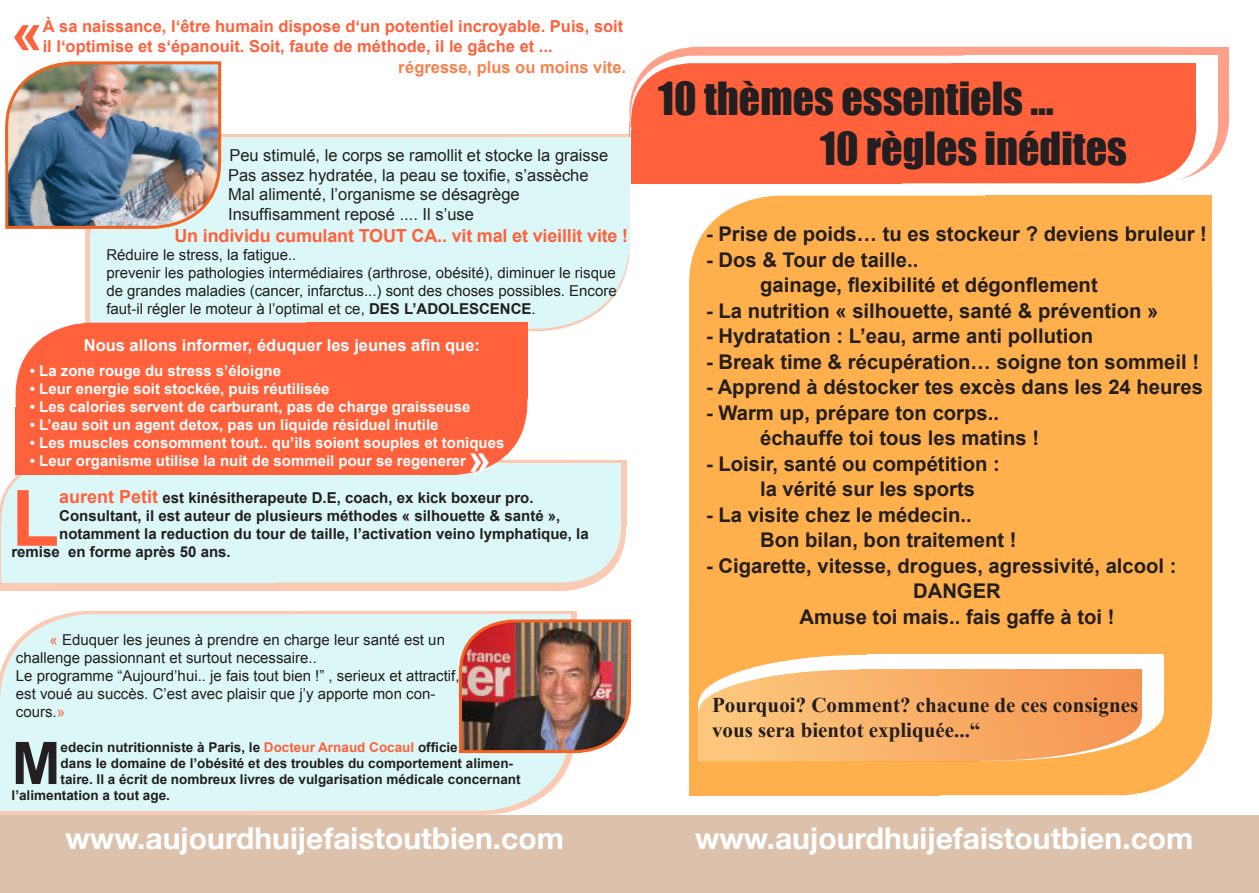
<style>
.page{position:relative;width:1259px;height:893px;background:#fff}
.page>*{position:absolute;margin:0;border:0;box-sizing:border-box;transform-origin:0 0}
.t1{font:700 78.3px "Arial";color:#ff613c}
.t2{font:700 58.8px "Arial";color:#231f20}
.t3{font:700 56.25px "Arial";color:#ff613c}
.t4{font:42px "Impact";color:#231f20}
.t5{font:700 40.5px "Arial";color:#fff}
.t6{font:700 30px "Helvetica Neue";color:#fff}
.t7{font:700 21px "Times New Roman";color:#231f20}
.t8{font:700 20.25px "Arial";color:#231f20}
.t9{font:700 18px "Arial";letter-spacing:-.01em;color:#ff613c}
.t10{font:16.5px "Arial";color:#231f20}
.t11{font:700 16.5px/19.8px "Arial";color:#ff613c}
.t12{font:700 16.5px "Arial";color:#fff}
.t13{font:700 16.5px "Arial";color:#f26221}
.t14{font:15px/18px "Arial";color:#231f20}
.t15{font:700 15px "Arial";color:#fff}
.t16{font:700 15px "Arial";color:#231f20}
.t17{font:700 13.5px "Arial";color:#231f20}
.s1{font-weight:700}
.s2{font-size:18px;color:#ff613c}
.s3{color:#ff613c}
</style>
<div class="page">
<svg style="left:0;top:460px;width:457px;height:131px;fill:#facab4"></svg>
<div style="left:0;top:525px;width:274px;height:66px;background:#facab4"></div>
<svg style="left:0;top:611px;width:457px;height:204px;fill:#facab4"></svg>
<div style="left:0;top:710px;width:252px;height:105px;background:#facab4"></div>
<svg style="left:85px;top:233px;width:6px;height:90px"></svg>
<div style="left:0;top:816px;width:1259px;height:77px;background:#dcc2ad"></div>
<svg style="left:629px;top:47px;width:600px;height:135px;background:#ffa48f"></svg>
<svg style="left:969px;top:47px;width:260px;height:67px;background:#ffa793"></svg>
<div style="left:689px;top:196px;width:523px;height:599px;background:#ffaf4b;border-radius:89px"></div>
<div style="left:985px;top:196px;width:227px;height:190px;background:#ffaf4b"></div>
<div style="left:689px;top:605px;width:250px;height:190px;background:#ffaf4b"></div>
<div style="left:698px;top:655px;width:334px;height:96px;background:#fff;border-radius:50%"></div>
<div style="left:867px;top:655px;width:296px;height:57px;background:#fff"></div>
<svg style="left:829px;top:664px;width:334px;height:97px"></svg>
<svg style="left:698px;top:715px;width:260px;height:46px;background:#fbc077"></svg>
<div style="left:698px;top:670px;width:318px;height:83px;background:#fbc076;border-radius:50%"></div>
<div style="left:859px;top:670px;width:282px;height:49px;background:linear-gradient(to right,#fab56c,#f59451)"></div>
<div style="left:823px;top:677px;width:318px;height:84px;background:linear-gradient(to right,#fabb71,#f59552);border-radius:50%"></div>
<div style="left:91px;top:137px;width:538px;height:192px;background:#dbf7f7;border-radius:89px"></div>
<div style="left:91px;top:233px;width:124px;height:96px;background:#dbf7f7"></div>
<div style="left:0;top:614px;width:571px;height:197px;background:#dbf7f7;border-radius:89px"></div>
<div style="left:0;top:710px;width:251px;height:101px;background:#dbf7f7"></div>
<div style="left:1px;top:464px;width:620px;height:119px;background:#dbf7f7;border-radius:57px"></div>
<div style="left:1px;top:523px;width:272px;height:60px;background:#dbf7f7"></div>
<div style="left:16px;top:323px;width:511px;height:152px;background:#ff613c;border-radius:73px"></div>
<div style="left:16px;top:407px;width:245px;height:68px;background:#ff613c"></div>
<img style="left:5px;top:61px;width:218px;height:169px">
<svg style="left:457px;top:60px;width:197px;height:756px"></svg>
<div style="left:630px;top:56px;width:588px;height:128px;background:#fff;border-radius:61px"></div>
<div style="left:963px;top:56px;width:255px;height:64px;background:#fff"></div>
<svg style="left:630px;top:130px;width:282px;height:54px"></svg>
<div style="left:631px;top:63px;width:565px;height:120px;background:#ff613c;border-radius:59px"></div>
<div style="left:951px;top:63px;width:245px;height:60px;background:#ff613c"></div>
<div style="left:631px;top:130px;width:271px;height:53px;background:#ff613c"></div>
<p class="t3" style="left:11px;top:-5px;width:33px">«</p>
<p class="t11" style="left:43px;top:17px;width:582px">À sa naissance, l‘être humain dispose d‘un potentiel incroyable. Puis, soit il l‘optimise et s‘épanouit. Soit, faute de méthode, il le gâche et ...</p>
<p class="t13" style="left:399px;top:57px;width:229px">régresse, plus ou moins vite.</p>
<p class="t10" style="left:229px;top:144px;width:380px">Peu stimulé, le corps se ramollit et stocke la graisse</p>
<p class="t10" style="left:228px;top:164px;width:362px">Pas assez hydratée, la peau se toxifie, s’assèche</p>
<p class="t10" style="left:228px;top:184px;width:293px">Mal alimenté, l’organisme se désagrège</p>
<p class="t10" style="left:228px;top:204px;width:247px">Insuffisamment reposé .... Il s’use</p>
<p class="t9" style="left:174px;top:224px;width:455px">Un individu cumulant TOUT CA.. vit mal et vieillit vite !</p>
<p class="t14" style="left:106px;top:246px;width:192px">Réduire le stress, la fatigue..</p>
<p class="t14" style="left:106px;top:264px;width:512px;text-align:justify">prevenir les pathologies intermédiaires (arthrose, obésité), diminuer le risque de grandes maladies (cancer, infarctus...) sont des choses possibles. Encore faut-il régler le moteur à l’optimal et ce, <span class="s1">DES L’ADOLESCENCE</span>.</p>
<p class="t12" style="left:84px;top:334px;width:398px">Nous allons informer, éduquer les jeunes afin que:</p>
<p class="t15" style="left:30px;top:361px;width:253px">• La zone rouge du stress s’éloigne</p>
<p class="t15" style="left:30px;top:379px;width:301px">• Leur energie soit stockée, puis réutilisée</p>
<p class="t15" style="left:30px;top:397px;width:442px">• Les calories servent de carburant, pas de charge graisseuse</p>
<p class="t15" style="left:30px;top:415px;width:410px">• L’eau soit un agent detox, pas un liquide résiduel inutile</p>
<p class="t15" style="left:30px;top:433px;width:476px">• Les muscles consomment tout.. qu’ils soient souples et toniques</p>
<p class="t15" style="left:30px;top:451px;width:438px">• Leur organisme utilise la nuit de sommeil pour se regenerer</p>
<p class="t1" style="left:11px;top:467px;width:49px">L</p>
<p class="t16" style="left:59px;top:487px;width:476px"><span class="s2">aurent Petit</span> est kinésitherapeute D.E, coach, ex kick boxeur pro.</p>
<p class="t5" style="left:468px;top:432px;width:24px">»</p>
<p class="t16" style="left:59px;top:505px;width:502px">Consultant, il est auteur de plusieurs méthodes « silhouette &amp; santé »,</p>
<p class="t16" style="left:59px;top:523px;width:531px">notamment la reduction du tour de taille, l’activation veino lymphatique, la</p>
<p class="t16" style="left:11px;top:541px;width:221px">remise en forme après 50 ans.</p>
<p class="t14" style="left:16px;top:631px;width:430px;text-indent:34px"><span class="s3">«</span> Eduquer les jeunes à prendre en charge leur santé est un challenge passionnant et surtout necessaire..</p>
<p class="t14" style="left:16px;top:667px;width:445px">Le programme “Aujourd’hui.. je fais tout bien !” , serieux et attractif, est voué au succès. C’est avec plaisir que j’y apporte mon con&shy;cours.<span class="s3">»</span></p>
<p class="t2" style="left:12px;top:725px;width:50px">M</p>
<p class="t17" style="left:61px;top:738px;width:399px">edecin nutritionniste à Paris, le <span class="s3">Docteur Arnaud Cocaul</span> officie</p>
<p class="t17" style="left:61px;top:754px;width:454px">dans le domaine de l’obésité et des troubles du comportement alimen-</p>
<p class="t17" style="left:61px;top:770px;width:461px">taire. Il a écrit de nombreux livres de vulgarisation médicale concernant</p>
<p class="t17" style="left:12px;top:787px;width:160px">l’alimentation a tout age.</p>
<p class="t4" style="left:658px;top:66px;width:397px">10 thèmes essentiels …</p>
<p class="t4" style="left:820px;top:116px;width:308px">10 règles inédites</p>
<p class="t8" style="left:706px;top:221px;width:502px">- Prise de poids… tu es stockeur ? deviens bruleur !</p>
<p class="t8" style="left:706px;top:246px;width:214px">- Dos &amp; Tour de taille..</p>
<p class="t8" style="left:760px;top:272px;width:339px">gainage, flexibilité et dégonflement</p>
<p class="t8" style="left:706px;top:297px;width:454px">- La nutrition « silhouette, santé &amp; prévention »</p>
<p class="t8" style="left:706px;top:323px;width:389px">- Hydratation : L’eau, arme anti pollution</p>
<p class="t8" style="left:706px;top:348px;width:494px">- Break time &amp; récupération… soigne ton sommeil !</p>
<p class="t8" style="left:706px;top:374px;width:498px">- Apprend à déstocker tes excès dans les 24 heures</p>
<p class="t8" style="left:706px;top:399px;width:294px">- Warm up, prépare ton corps..</p>
<p class="t8" style="left:760px;top:425px;width:281px">échauffe toi tous les matins !</p>
<p class="t8" style="left:706px;top:450px;width:295px">- Loisir, santé ou compétition :</p>
<p class="t8" style="left:760px;top:476px;width:216px">la vérité sur les sports</p>
<p class="t8" style="left:706px;top:501px;width:267px">- La visite chez le médecin..</p>
<p class="t8" style="left:760px;top:527px;width:258px">Bon bilan, bon traitement !</p>
<p class="t8" style="left:706px;top:552px;width:472px">- Cigarette, vitesse, drogues, agressivité, alcool :</p>
<p class="t8" style="left:913px;top:578px;width:89px">DANGER</p>
<p class="t8" style="left:799px;top:603px;width:317px">Amuse toi mais.. fais gaffe à toi !</p>
<p class="t7" style="left:712px;top:690px;width:428px">Pourquoi? Comment? chacune de ces consignes</p>
<p class="t7" style="left:712px;top:715px;width:270px">vous sera bientot expliquée...“</p>
<p class="t6" style="left:66px;top:820px;width:500px">www.aujourdhuijefaistoutbien.com</p>
<p class="t6" style="left:695px;top:820px;width:500px">www.aujourdhuijefaistoutbien.com</p>
</div>
